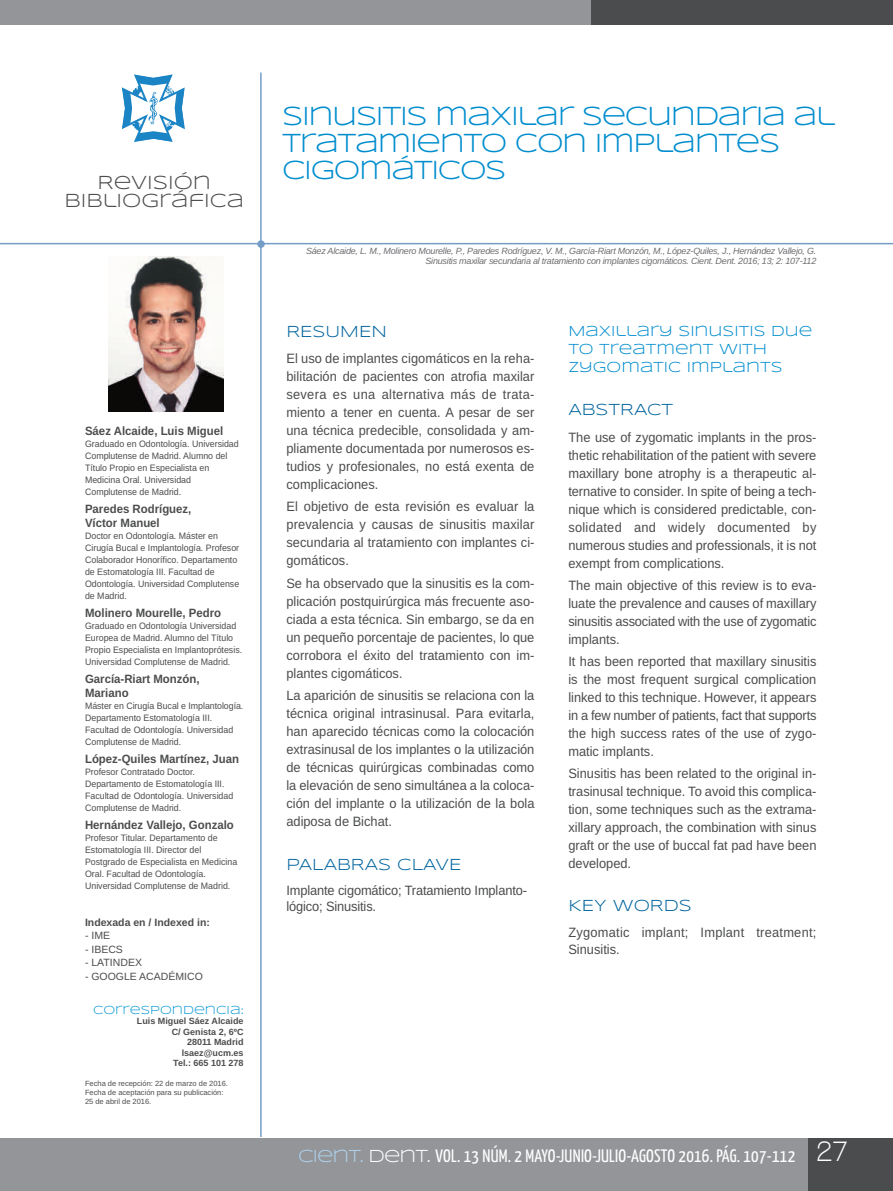
<style>
.page{position:relative;width:893px;height:1191px;background:#fff}
.page>*{position:absolute;margin:0;border:0;box-sizing:border-box;transform-origin:0 0}
.t1{font:27px/27px "Syncopate";letter-spacing:-.05em;color:#008dce}
.t2{font:19.5px/18px "Syncopate";color:#4b4c4d;text-align:center}
.t3{font:18px "Yanone Kaffeesatz";letter-spacing:.015em;color:#fff}
.t4{font:16.5px "Syncopate";color:#00649e}
.t5{font:15px/18px "Syncopate";color:#008dce}
.t6{font:13.5px/18px "Arimo";color:#4b4c4d;text-align:justify;scale:.95 1}
.t7{font:13.5px/17.1px "Arimo";letter-spacing:.02em;color:#4b4c4d;scale:.95 1}
.t8{font:700 12px/13.8px "Arimo";color:#4b4c4d;scale:.95 1}
.t9{font:12px "Syncopate";color:#0a99d5}
.t10{font:10.5px "Arimo";color:#4b4c4d}
.t11{font:700 10.5px "Arimo";color:#4b4c4d}
.t12{font:9.3px/12px "Arimo";color:#4b4c4d;scale:.95 1}
.t13{font:italic 9px/10.5px "Arimo";letter-spacing:-.025em;color:#6c6d70;text-align:right}
.t14{font:700 9px/10.5px "Arimo";color:#4b4c4d;text-align:right}
.t15{font:7.5px/9px "Arimo";color:#4b4c4d}
.s1{font-family:"Syncopate";color:#add2ed}
.s2{font-family:"Syncopate"}
.s3{font-family:"Walkway";font-weight:700;font-size:30px}
</style>
<div class="page">
<div style="left:0;top:0;width:599px;height:25px;background:#939598"></div>
<div style="left:591px;top:0;width:302px;height:25px;background:#4b4c4d"></div>
<svg style="left:122px;top:74px;width:63px;height:68px"></svg>
<hr style="left:0;top:243px;width:893px;height:1px;background:#739dc6">
<hr style="left:260px;top:73px;width:2px;height:1064px;background:#739dc6">
<div style="left:257px;top:240px;width:8px;height:8px;background:#739dc6;border-radius:50%"></div>
<div style="left:0;top:1138px;width:893px;height:53px;background:#939598"></div>
<div style="left:808px;top:1138px;width:85px;height:53px;background:#4b4c4d"></div>
<img style="left:108px;top:257px;width:115px;height:155px">
<h2 class="t2" style="left:65px;top:173px;width:181px">REVISIÓN<br>BIBLIOGRÁFICA</h2>
<p class="t8" style="left:85px;top:424px;width:147px">Sáez Alcaide, Luis Miguel</p>
<p class="t12" style="left:85px;top:438px;width:163px">Graduado en Odontología. Universidad<br>Complutense de Madrid. Alumno del<br>Título Propio en Especialista en<br>Medicina Oral. Universidad<br>Complutense de Madrid.</p>
<p class="t8" style="left:85px;top:502px;width:114px">Paredes Rodríguez,<br>Víctor Manuel</p>
<p class="t12" style="left:85px;top:530px;width:164px">Doctor en Odontología. Máster en Cirugía Bucal e Implantología. Profesor Colaborador Honorífico. Departamento de Estomatología III. Facultad de Odontología. Universidad Complutense de Madrid.</p>
<p class="t8" style="left:85px;top:606px;width:145px">Molinero Mourelle, Pedro</p>
<p class="t12" style="left:85px;top:620px;width:167px">Graduado en Odontología Universidad Europea de Madrid. Alumno del Título Propio Especialista en Implantoprótesis.<br>Universidad Complutense de Madrid.</p>
<p class="t8" style="left:85px;top:672px;width:122px">García-Riart Monzón,<br>Mariano</p>
<p class="t12" style="left:85px;top:700px;width:168px">Máster en Cirugía Bucal e Implantología.<br>Departamento Estomatología III.<br>Facultad de Odontología. Universidad Complutense de Madrid.</p>
<p class="t8" style="left:85px;top:752px;width:164px">López-Quiles Martínez, Juan</p>
<p class="t12" style="left:85px;top:766px;width:158px">Profesor Contratado Doctor.<br>Departamento de Estomatología III.<br>Facultad de Odontología. Universidad<br>Complutense de Madrid.</p>
<p class="t8" style="left:85px;top:818px;width:158px">Hernández Vallejo, Gonzalo</p>
<p class="t12" style="left:85px;top:832px;width:162px">Profesor Titular. Departamento de Estomatología III. Director del Postgrado de Especialista en Medicina Oral. Facultad de Odontología.<br>Universidad Complutense de Madrid.</p>
<p class="t11" style="left:85px;top:914px;width:126px">Indexada en / Indexed in:</p>
<p class="t10" style="left:85px;top:928px;width:27px">- IME</p>
<p class="t10" style="left:85px;top:942px;width:39px">- IBECS</p>
<p class="t10" style="left:85px;top:955px;width:58px">- LATINDEX</p>
<p class="t10" style="left:85px;top:969px;width:119px">- GOOGLE ACADÉMICO</p>
<p class="t9" style="left:93px;top:1003px;width:152px">CORRESPONDENCIA:</p>
<p class="t14" style="left:137px;top:1016px;width:108px">Luis Miguel Sáez Alcaide<br>C/ Genista 2, 6ºC<br>28011 Madrid lsaez@ucm.es<br>Tel.: 665 101 278</p>
<p class="t15" style="left:85px;top:1079px;width:145px">Fecha de recepción: 22 de marzo de 2016.<br>Fecha de aceptación para su publicación:<br>25 de abril de 2016.</p>
<h1 class="t1" style="left:282px;top:102px;width:555px">SINUSITIS MAXILAR SECUNDARIA AL<br>TRATAMIENTO CON IMPLANTES<br>CIGOMÁTICOS</h1>
<p class="t13" style="left:306px;top:245px;width:512px">Sáez Alcaide, L. M., Molinero Mourelle, P., Paredes Rodríguez, V. M., García-Riart Monzón, M., López-Quiles, J., Hernández Vallejo, G.<br>Sinusitis maxilar secundaria al tratamiento con implantes cigomáticos. Cient. Dent. 2016; 13; 2: 107-112</p>
<p class="t4" style="left:286px;top:322px;width:102px">RESUMEN</p>
<p class="t6" style="left:286px;top:349px;width:263px">El uso de implantes cigomáticos en la reha&shy;bilitación de pacientes con atrofia maxilar severa es una alternativa más de trata&shy;miento a tener en cuenta. A pesar de ser una técnica predecible, consolidada y am&shy;pliamente documentada por numerosos es&shy;tudios y profesionales, no está exenta de complicaciones.</p>
<p class="t6" style="left:286px;top:498px;width:263px">El objetivo de esta revisión es evaluar la prevalencia y causas de sinusitis maxilar secundaria al tratamiento con implantes ci&shy;gomáticos.</p>
<p class="t6" style="left:286px;top:574px;width:263px">Se ha observado que la sinusitis es la com&shy;plicación postquirúrgica más frecuente aso&shy;ciada a esta técnica. Sin embargo, se da en un pequeño porcentaje de pacientes, lo que corrobora el éxito del tratamiento con im&shy;plantes cigomáticos.</p>
<p class="t6" style="left:286px;top:686px;width:263px">La aparición de sinusitis se relaciona con la técnica original intrasinusal. Para evitarla, han aparecido técnicas como la colocación extrasinusal de los implantes o la utilización de técnicas quirúrgicas combinadas como la elevación de seno simultánea a la coloca&shy;ción del implante o la utilización de la bola adiposa de Bichat.</p>
<p class="t4" style="left:286px;top:854px;width:177px">PALABRAS CLAVE</p>
<p class="t6" style="left:286px;top:882px;width:255px;line-height:16.2px">Implante cigomático; Tratamiento Implanto&shy;lógico; Sinusitis.</p>
<p class="t5" style="left:568px;top:321px;width:245px">MAXILLARY SINUSITIS DUE<br>TO TREATMENT WITH<br>ZYGOMATIC IMPLANTS</p>
<p class="t4" style="left:568px;top:400px;width:106px">ABSTRACT</p>
<p class="t6" style="left:568px;top:428px;width:263px">The use of zygomatic implants in the pros&shy;thetic rehabilitation of the patient with severe maxillary bone atrophy is a therapeutic al&shy;ternative to consider. In spite of being a tech&shy;nique which is considered predictable, con&shy;solidated and widely documented by numerous studies and professionals, it is not exempt from complications.</p>
<p class="t6" style="left:568px;top:576px;width:263px">The main objective of this review is to eva&shy;luate the prevalence and causes of maxillary sinusitis associated with the use of zygomatic implants.</p>
<p class="t6" style="left:568px;top:652px;width:263px">It has been reported that maxillary sinusitis is the most frequent surgical complication linked to this technique. However, it appears in a few number of patients, fact that supports the high success rates of the use of zygo&shy;matic implants.</p>
<p class="t6" style="left:568px;top:765px;width:263px">Sinusitis has been related to the original in&shy;trasinusal technique. To avoid this complica&shy;tion, some techniques such as the extrama&shy;xillary approach, the combination with sinus graft or the use of buccal fat pad have been developed.</p>
<p class="t4" style="left:568px;top:896px;width:125px">KEY WORDS</p>
<p class="t7" style="left:568px;top:923px;width:263px">Zygomatic implant; Implant treatment;<br>Sinusitis.</p>
<h3 class="t3" style="left:298px;top:1144px;width:551px"><span class="s1">CIENT.</span> <span class="s2">DENT.</span> VOL. 13 NÚM. 2 MAYO-JUNIO-JULIO-AGOSTO 2016. PÁG. 107-112 <span class="s3">27</span></h3>
</div>
